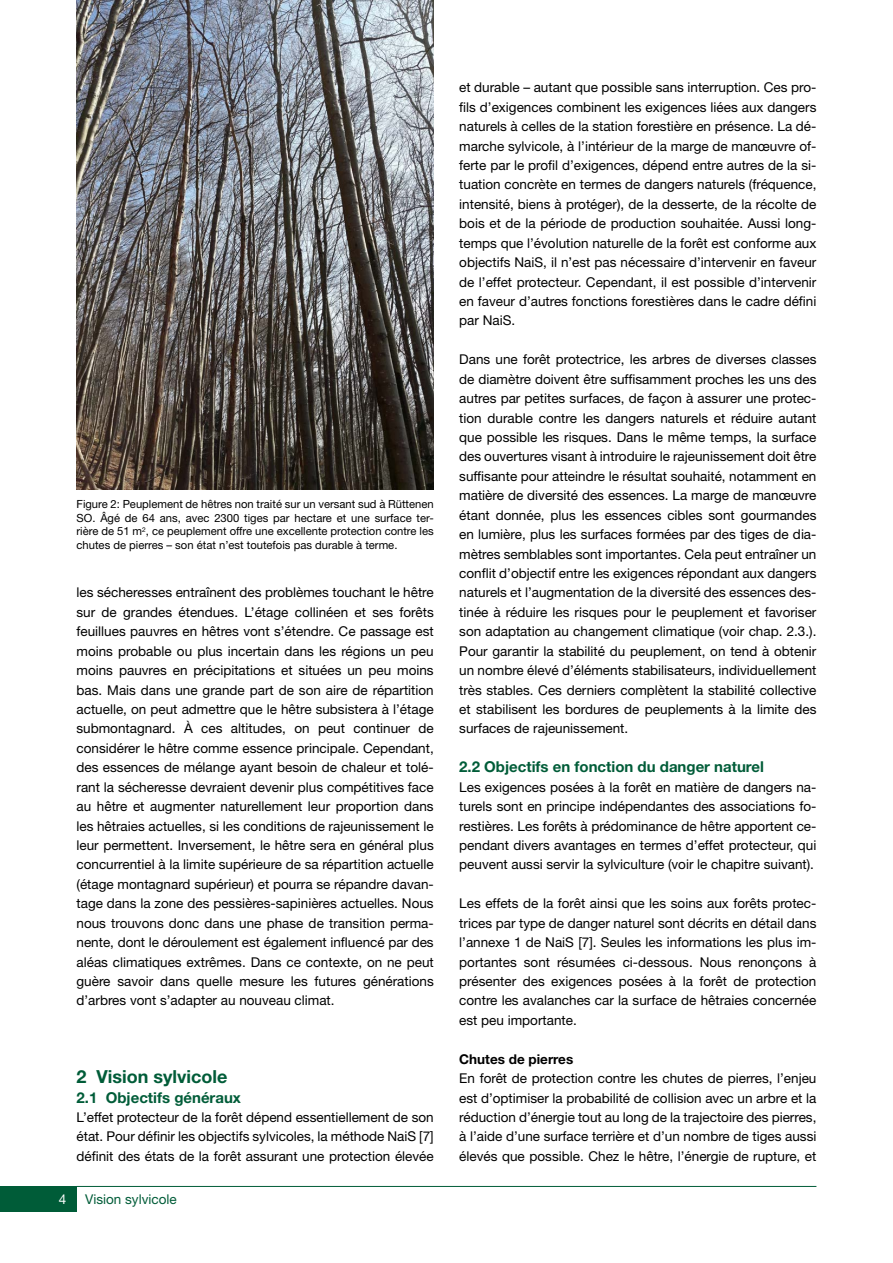
<style>
.page{position:relative;width:893px;height:1263px;background:#fff}
.page>*{position:absolute;margin:0;border:0;box-sizing:border-box;transform-origin:0 0}
.t1{font:700 18px "Helvetica Neue LT Std";color:#005c38}
.t2{font:700 15px "Helvetica Neue LT Std";color:#005c38}
.t3{font:13.5px/19.5px "Helvetica Neue LT Std";color:#000;text-align:justify}
.t4{font:700 13.5px "Helvetica Neue LT Std";color:#000}
.t5{font:13.5px "Helvetica Neue LT Std";color:#005c38}
.t6{font:13.5px "Helvetica Neue LT Std";color:#fff}
.t7{font:11.25px/13.5px "Helvetica Neue LT Std";color:#000;text-align:justify}
</style>
<div class="page">
<hr style="left:77px;top:1186px;width:739px;height:1px;background:#005c38">
<div style="left:0;top:1186px;width:77px;height:26px;background:#005c38"></div>
<img style="left:77px;top:0;width:357px;height:489px">
<p class="t7" style="left:77px;top:497px;width:359px">Figure 2: Peuplement de hêtres non traité sur un versant sud à Rüttenen SO. Âgé de 64 ans, avec 2300 tiges par hectare et une surface ter&shy;rière de 51 m<sup>2</sup>, ce peuplement offre une excellente protection contre les chutes de pierres – son état n’est toutefois pas durable à terme.</p>
<p class="t3" style="left:77px;top:583px;width:359px">les sécheresses entraînent des problèmes touchant le hêtre sur de grandes étendues. L’étage collinéen et ses forêts feuillues pauvres en hêtres vont s’étendre. Ce passage est moins probable ou plus incertain dans les régions un peu moins pauvres en précipitations et situées un peu moins bas. Mais dans une grande part de son aire de répartition actuelle, on peut admettre que le hêtre subsistera à l’étage submontagnard. À ces altitudes, on peut continuer de considérer le hêtre comme essence principale. Cependant, des essences de mélange ayant besoin de chaleur et tolé&shy;rant la sécheresse devraient devenir plus compétitives face au hêtre et augmenter naturellement leur proportion dans les hêtraies actuelles, si les conditions de rajeunissement le leur permettent. Inversement, le hêtre sera en général plus concurrentiel à la limite supérieure de sa répartition actuelle (étage montagnard supérieur) et pourra se répandre davan&shy;tage dans la zone des pessières-sapinières actuelles. Nous nous trouvons donc dans une phase de transition perma&shy;nente, dont le déroulement est également influencé par des aléas climatiques extrêmes. Dans ce contexte, on ne peut guère savoir dans quelle mesure les futures générations d’arbres vont s’adapter au nouveau climat.</p>
<h1 class="t1" style="left:77px;top:1065px;width:152px">2 Vision sylvicole</h1>
<p class="t2" style="left:77px;top:1088px;width:166px">2.1 Objectifs généraux</p>
<p class="t3" style="left:77px;top:1107px;width:359px">L’effet protecteur de la forêt dépend essentiellement de son état. Pour définir les objectifs sylvicoles, la méthode NaiS [7] définit des états de la forêt assurant une protection élevée</p>
<p class="t6" style="left:59px;top:1191px;width:9px">4</p>
<p class="t5" style="left:85px;top:1191px;width:93px">Vision sylvicole</p>
<p class="t3" style="left:459px;top:78px;width:359px">et durable – autant que possible sans interruption. Ces pro&shy;fils d’exigences combinent les exigences liées aux dangers naturels à celles de la station forestière en présence. La dé&shy;marche sylvicole, à l’intérieur de la marge de manœuvre of&shy;ferte par le profil d’exigences, dépend entre autres de la si&shy;tuation concrète en termes de dangers naturels (fréquence, intensité, biens à protéger), de la desserte, de la récolte de bois et de la période de production souhaitée. Aussi long&shy;temps que l’évolution naturelle de la forêt est conforme aux objectifs NaiS, il n’est pas nécessaire d’intervenir en faveur de l’effet protecteur. Cependant, il est possible d’intervenir en faveur d’autres fonctions forestières dans le cadre défini par NaiS.</p>
<p class="t3" style="left:459px;top:350px;width:359px">Dans une forêt protectrice, les arbres de diverses classes de diamètre doivent être suffisamment proches les uns des autres par petites surfaces, de façon à assurer une protec&shy;tion durable contre les dangers naturels et réduire autant que possible les risques. Dans le même temps, la surface des ouvertures visant à introduire le rajeunissement doit être suffisante pour atteindre le résultat souhaité, notamment en matière de diversité des essences. La marge de manœuvre étant donnée, plus les essences cibles sont gourmandes en lumière, plus les surfaces formées par des tiges de dia&shy;mètres semblables sont importantes. Cela peut entraîner un conflit d’objectif entre les exigences répondant aux dangers naturels et l’augmentation de la diversité des essences des&shy;tinée à réduire les risques pour le peuplement et favoriser son adaptation au changement climatique (voir chap. 2.3.).<br>Pour garantir la stabilité du peuplement, on tend à obtenir un nombre élevé d’éléments stabilisateurs, individuellement très stables. Ces derniers complètent la stabilité collective et stabilisent les bordures de peuplements à la limite des surfaces de rajeunissement.</p>
<p class="t2" style="left:459px;top:758px;width:306px">2.2 Objectifs en fonction du danger naturel</p>
<p class="t3" style="left:459px;top:777px;width:359px">Les exigences posées à la forêt en matière de dangers na&shy;turels sont en principe indépendantes des associations fo&shy;restières. Les forêts à prédominance de hêtre apportent ce&shy;pendant divers avantages en termes d’effet protecteur, qui peuvent aussi servir la sylviculture (voir le chapitre suivant).</p>
<p class="t3" style="left:459px;top:893px;width:359px">Les effets de la forêt ainsi que les soins aux forêts protec&shy;trices par type de danger naturel sont décrits en détail dans l’annexe 1 de NaiS [7]. Seules les informations les plus im&shy;portantes sont résumées ci-dessous. Nous renonçons à présenter des exigences posées à la forêt de protection contre les avalanches car la surface de hêtraies concernée est peu importante.</p>
<p class="t4" style="left:459px;top:1050px;width:116px">Chutes de pierres</p>
<p class="t3" style="left:459px;top:1068px;width:359px">En forêt de protection contre les chutes de pierres, l’enjeu est d’optimiser la probabilité de collision avec un arbre et la réduction d’énergie tout au long de la trajectoire des pierres, à l’aide d’une surface terrière et d’un nombre de tiges aussi élevés que possible. Chez le hêtre, l’énergie de rupture, et</p>
</div>
